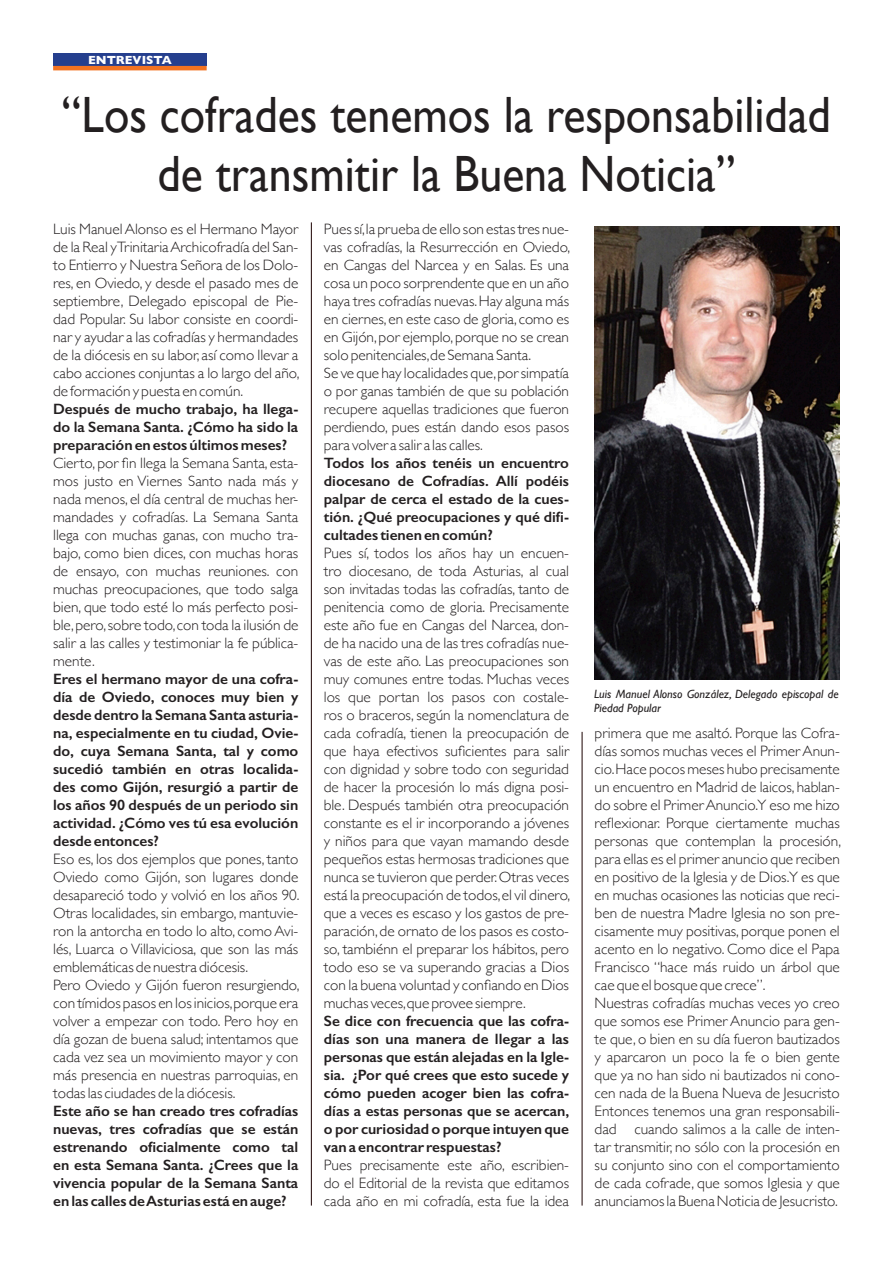
<style>
.page{position:relative;width:893px;height:1263px;background:#fff}
.page>*{position:absolute;margin:0;border:0;box-sizing:border-box;transform-origin:0 0}
.t1{font:51px/58.5px "Gill Sans";color:#231f20;text-align:center;scale:.9 1}
.Texto_general{font:300 15px/18px "Gill Sans";color:#231f20;text-align:justify}
.Texto_general-2{font:600 15px/18px "Gill Sans";color:#231f20;text-align:justify}
.t2{font:italic 12px/14.4px "Gill Sans";color:#231f20}
.t3{font:700 12px "Gill Sans";color:#fff}
</style>
<div class="page">
<div style="left:53px;top:53px;width:154px;height:13px;background:#253f8e"></div>
<hr style="left:53px;top:66px;width:154px;height:4px;background:#f47321">
<hr style="left:311px;top:222px;width:1px;height:983px;background:#1b0000">
<img style="left:595px;top:227px;width:245px;height:452px">
<hr style="left:582px;top:732px;width:1px;height:473px;background:#1b0000">
<p class="t3" style="left:88px;top:50px;width:85px">ENTREVISTA</p>
<p class="t1" style="left:62px;top:85px;width:856px">“Los cofrades tenemos la responsabilidad de transmitir la Buena Noticia”</p>
<p class="Texto_general" style="left:53px;top:219px;width:248px">Luis Manuel Alonso es el Hermano Mayor de la Real y Trinitaria Archicofradía del San&shy;to Entierro y Nuestra Señora de los Dolo&shy;res, en Oviedo, y desde el pasado mes de septiembre, Delegado episcopal de Pie&shy;dad Popular. Su labor consiste en coordi&shy;nar y ayudar a las cofradías y hermandades de la diócesis en su labor, así como llevar a cabo acciones conjuntas a lo largo del año, de formación y puesta en común.</p>
<p class="Texto_general-2" style="left:53px;top:400px;width:247px">Después de mucho trabajo, ha llega&shy;do la Semana Santa. ¿Cómo ha sido la preparación en estos últimos meses?</p>
<p class="Texto_general" style="left:53px;top:453px;width:247px">Cierto, por fin llega la Semana Santa, esta&shy;mos justo en Viernes Santo nada más y nada menos, el día central de muchas her&shy;mandades y cofradías. La Semana Santa llega con muchas ganas, con mucho tra&shy;bajo, como bien dices, con muchas horas de ensayo, con muchas reuniones. con muchas preocupaciones, que todo salga bien, que todo esté lo más perfecto posi&shy;ble, pero, sobre todo, con toda la ilusión de salir a las calles y testimoniar la fe pública&shy;mente.</p>
<p class="Texto_general-2" style="left:53px;top:670px;width:247px">Eres el hermano mayor de una cofra&shy;día de Oviedo, conoces muy bien y desde dentro la Semana Santa asturia&shy;na, especialmente en tu ciudad, Ovie&shy;do, cuya Semana Santa, tal y como sucedió también en otras localida&shy;des como Gijón, resurgió a partir de los años 90 después de un periodo sin actividad. ¿Cómo ves tú esa evolución desde entonces?</p>
<p class="Texto_general" style="left:53px;top:849px;width:248px">Eso es, los dos ejemplos que pones, tanto Oviedo como Gijón, son lugares donde desapareció todo y volvió en los años 90.<br>Otras localidades, sin embargo, mantuvie&shy;ron la antorcha en todo lo alto, como Avi&shy;lés, Luarca o Villaviciosa, que son las más emblemáticas de nuestra diócesis.</p>
<p class="Texto_general" style="left:53px;top:975px;width:248px">Pero Oviedo y Gijón fueron resurgiendo, con tímidos pasos en los inicios,porque era volver a empezar con todo. Pero hoy en día gozan de buena salud; intentamos que cada vez sea un movimiento mayor y con más presencia en nuestras parroquias, en todas las ciudades de la diócesis.</p>
<p class="Texto_general-2" style="left:53px;top:1102px;width:247px">Este año se han creado tres cofradías nuevas, tres cofradías que se están estrenando oficialmente como tal en esta Semana Santa. ¿Crees que la vivencia popular de la Semana Santa en las calles de Asturias está en auge?</p>
<p class="Texto_general" style="left:324px;top:219px;width:248px">Pues sí, la prueba de ello son estas tres nue&shy;vas cofradías, la Resurrección en Oviedo, en Cangas del Narcea y en Salas. Es una cosa un poco sorprendente que en un año haya tres cofradías nuevas. Hay alguna más en ciernes, en este caso de gloria, como es en Gijón, por ejemplo, porque no se crean solo penitenciales,de Semana Santa.</p>
<p class="Texto_general" style="left:324px;top:363px;width:247px">Se ve que hay localidades que, por simpatía o por ganas también de que su población recupere aquellas tradiciones que fueron perdiendo, pues están dando esos pasos para volver a salir a las calles.</p>
<p class="Texto_general-2" style="left:324px;top:454px;width:247px">Todos los años tenéis un encuentro diocesano de Cofradías. Allí podéis palpar de cerca el estado de la cues&shy;tión. ¿Qué preocupaciones y qué difi&shy;cultades tienen en común?</p>
<p class="Texto_general" style="left:324px;top:543px;width:248px">Pues sí, todos los años hay un encuen&shy;tro diocesano, de toda Asturias, al cual son invitadas todas las cofradías, tanto de penitencia como de gloria. Precisamente este año fue en Cangas del Narcea, don&shy;de ha nacido una de las tres cofradías nue&shy;vas de este año. Las preocupaciones son muy comunes entre todas. Muchas veces los que portan los pasos con costale&shy;ros o braceros, según la nomenclatura de cada cofradía, tienen la preocupación de que haya efectivos suficientes para salir con dignidad y sobre todo con seguridad de hacer la procesión lo más digna posi&shy;ble. Después también otra preocupación constante es el ir incorporando a jóvenes y niños para que vayan mamando desde pequeños estas hermosas tradiciones que nunca se tuvieron que perder. Otras veces está la preocupación de todos, el vil dinero, que a veces es escaso y los gastos de pre&shy;paración, de ornato de los pasos es costo&shy;so, tambiénn el preparar los hábitos, pero todo eso se va superando gracias a Dios con la buena voluntad y confiando en Dios muchas veces,que provee siempre.</p>
<p class="Texto_general-2" style="left:324px;top:1012px;width:247px">Se dice con frecuencia que las cofra&shy;días son una manera de llegar a las personas que están alejadas en la Igle&shy;sia. ¿Por qué crees que esto sucede y cómo pueden acoger bien las cofra&shy;días a estas personas que se acercan, o por curiosidad o porque intuyen que van a encontrar respuestas?</p>
<p class="Texto_general" style="left:324px;top:1155px;width:247px">Pues precisamente este año, escribien&shy;do el Editorial de la revista que editamos cada año en mi cofradía, esta fue la idea</p>
<p class="t2" style="left:594px;top:686px;width:246px">Luis Manuel Alonso González, Delegado episcopal de<br>Piedad Popular</p>
<p class="Texto_general" style="left:595px;top:723px;width:248px">primera que me asaltó. Porque las Cofra&shy;días somos muchas veces el Primer Anun&shy;cio. Hace pocos meses hubo precisamente un encuentro en Madrid de laicos, hablan&shy;do sobre el Primer Anuncio.Y eso me hizo reflexionar. Porque ciertamente muchas personas que contemplan la procesión, para ellas es el primer anuncio que reciben en positivo de la Iglesia y de Dios.Y es que en muchas ocasiones las noticias que reci&shy;ben de nuestra Madre Iglesia no son pre&shy;cisamente muy positivas, porque ponen el acento en lo negativo. Como dice el Papa Francisco “hace más ruido un árbol que cae que el bosque que crece”.</p>
<p class="Texto_general" style="left:595px;top:993px;width:247px">Nuestras cofradías muchas veces yo creo que somos ese Primer Anuncio para gen&shy;te que, o bien en su día fueron bautizados y aparcaron un poco la fe o bien gente que ya no han sido ni bautizados ni cono&shy;cen nada de la Buena Nueva de Jesucristo Entonces tenemos una gran responsabili&shy;dad cuando salimos a la calle de inten&shy;tar transmitir, no sólo con la procesión en su conjunto sino con el comportamiento de cada cofrade, que somos Iglesia y que anunciamos la Buena Noticia de Jesucristo.</p>
</div>
